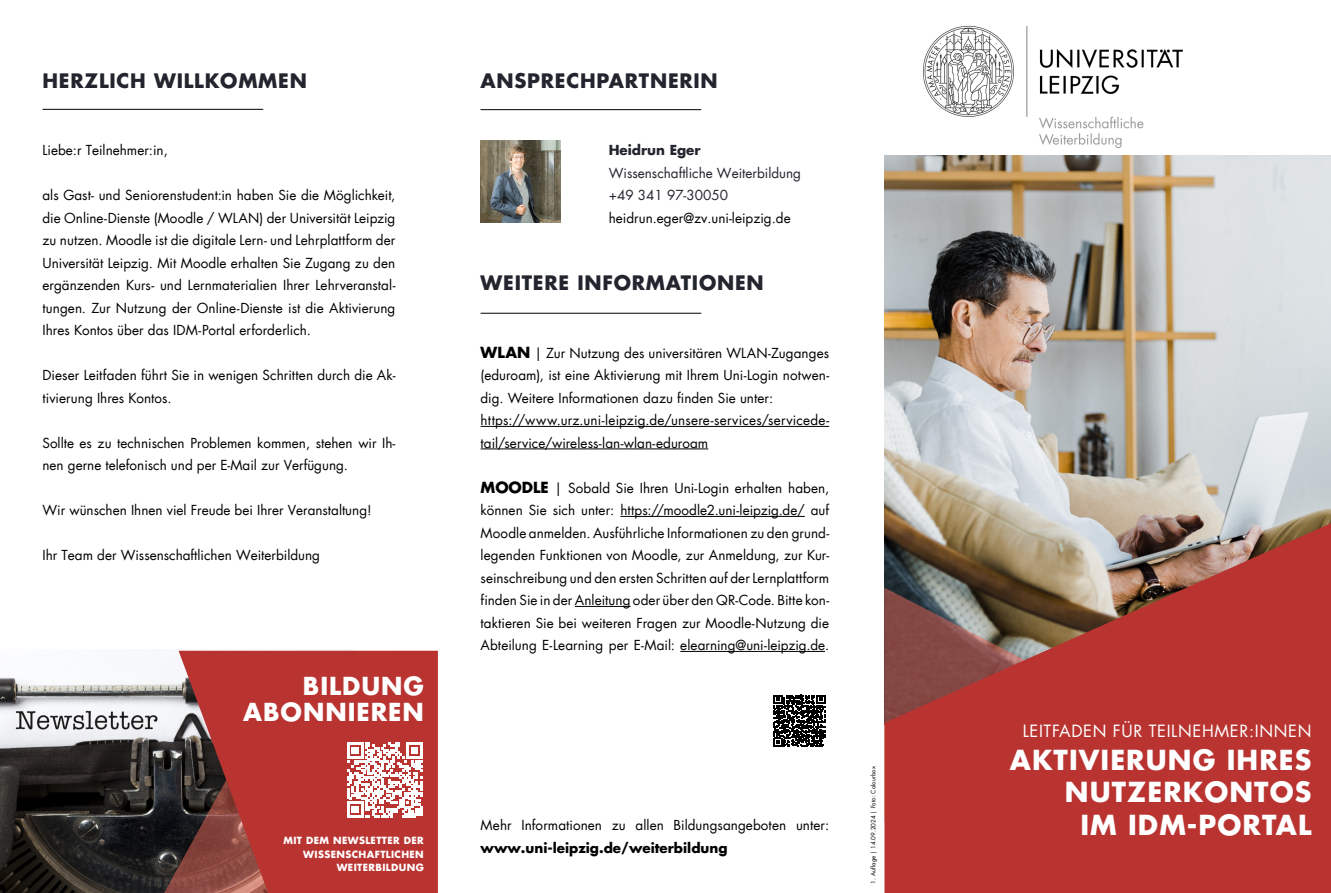
<style>
.page{position:relative;width:1331px;height:893px;background:#fff}
.page>*{position:absolute;margin:0;border:0;box-sizing:border-box;transform-origin:0 0}
.t1{font:700 27px/32.4px "Futura";letter-spacing:.04em;color:#fff;text-align:right}
.t2{font:700 24.3px/25.3px "Futura";letter-spacing:.04em;color:#fff;text-align:right}
.t3{font:700 19.5px "Futura";letter-spacing:.04em;color:#23252e}
.t4{font:16.5px "Futura";letter-spacing:.04em;color:#fff}
.t5{font:13.5px/22.5px "Futura";color:#000}
.t6{font:13.5px/22.5px "Futura";color:#23252e}
.t7{font:700 13.5px "Futura";color:#000}
.t8{font:700 13.5px "Futura";color:#23252e}
.t9{font:700 9.75px/13.5px "Futura";letter-spacing:.04em;color:#fff;text-align:right}
.t10{font:6px "Futura";color:#000}
.s1{font-weight:700;font-size:15px}
</style>
<div class="page">
<img style="left:884px;top:155px;width:447px;height:368px">
<hr style="left:43px;top:109px;width:220px;height:1px;background:#000">
<hr style="left:480px;top:109px;width:221px;height:1px;background:#000">
<hr style="left:481px;top:313px;width:220px;height:1px;background:#000">
<img style="left:480px;top:140px;width:80px;height:83px">
<svg style="left:884px;top:523px;width:447px;height:370px;background:#ab433d"></svg>
<img style="left:923px;top:25px;width:260px;height:123px">
<img style="left:0;top:650px;width:353px;height:243px">
<svg style="left:163px;top:651px;width:16px;height:242px"></svg>
<svg style="left:179px;top:651px;width:259px;height:242px;background:#ab3835"></svg>
<svg style="left:347px;top:742px;width:75px;height:75px"></svg>
<hr style="left:481px;top:426px;width:348px;height:1px;background:#000">
<hr style="left:481px;top:449px;width:227px;height:1px;background:#000">
<hr style="left:620px;top:516px;width:185px;height:1px;background:#000">
<hr style="left:575px;top:606px;width:55px;height:1px;background:#000">
<hr style="left:680px;top:651px;width:145px;height:1px;background:#000">
<svg style="left:773px;top:695px;width:52px;height:52px"></svg>
<h3 class="t3" style="left:43px;top:67px;width:266px">HERZLICH WILLKOMMEN</h3>
<p class="t5" style="left:43px;top:139px;width:127px">Liebe:r Teilnehmer:in,</p>
<p class="t5" style="left:43px;top:184px;width:354px;text-align:justify">als Gast- und Seniorenstudent:in haben Sie die Möglichkeit, die Online-Dienste (Moodle / WLAN) der Universität Leipzig zu nutzen. Moodle ist die digitale Lern- und Lehrplattform der Universität Leipzig. Mit Moodle erhalten Sie Zugang zu den ergänzenden Kurs- und Lernmaterialien Ihrer Lehrveranstal&shy;tungen. Zur Nutzung der Online-Dienste ist die Aktivierung Ihres Kontos über das IDM-Portal erforderlich.</p>
<p class="t5" style="left:43px;top:364px;width:354px">Dieser Leitfaden führt Sie in wenigen Schritten durch die Ak&shy;tivierung Ihres Kontos.</p>
<p class="t5" style="left:43px;top:431px;width:354px">Sollte es zu technischen Problemen kommen, stehen wir Ih&shy;nen gerne telefonisch und per E-Mail zur Verfügung.</p>
<p class="t5" style="left:43px;top:499px;width:331px">Wir wünschen Ihnen viel Freude bei Ihrer Veranstaltung!</p>
<p class="t5" style="left:43px;top:544px;width:279px">Ihr Team der Wissenschaftlichen Weiterbildung</p>
<h2 class="t2" style="left:243px;top:673px;width:182px">BILDUNG<br>ABONNIEREN</h2>
<p class="t9" style="left:283px;top:834px;width:142px">MIT DEM NEWSLETTER DER<br>WISSENSCHAFTLICHEN<br>WEITERBILDUNG</p>
<h3 class="t3" style="left:480px;top:67px;width:239px">ANSPRECHPARTNERIN</h3>
<p class="t8" style="left:609px;top:141px;width:93px">Heidrun Eger</p>
<p class="t6" style="left:609px;top:161px;width:194px">Wissenschaftliche Weiterbildung +49 341 97-30050</p>
<p class="t5" style="left:609px;top:206px;width:183px">heidrun.eger@zv.uni-leipzig.de</p>
<h3 class="t3" style="left:481px;top:270px;width:285px">WEITERE INFORMATIONEN</h3>
<p class="t5" style="left:481px;top:341px;width:350px"><span class="s1">WLAN</span> | Zur Nutzung des universitären WLAN-Zuganges (eduroam), ist eine Aktivierung mit Ihrem Uni-Login notwen&shy;dig. Weitere Informationen dazu finden Sie unter: https://www.urz.uni-leipzig.de/unsere-services/servicede&shy;tail/service/wireless-lan-wlan-eduroam</p>
<p class="t5" style="left:481px;top:476px;width:350px;text-align:justify"><span class="s1">MOODLE</span> | Sobald Sie Ihren Uni-Login erhalten haben, können Sie sich unter: https://moodle2.uni-leipzig.de/ auf Moodle anmelden. Ausführliche Informationen zu den grund&shy;legenden Funktionen von Moodle, zur Anmeldung, zur Kur&shy;seinschreibung und den ersten Schritten auf der Lernplattform finden Sie in der Anleitung oder über den QR-Code. Bitte kon&shy;taktieren Sie bei weiteren Fragen zur Moodle-Nutzung die Abteilung E-Learning per E-Mail: elearning@uni-leipzig.de.</p>
<p class="t5" style="left:481px;top:814px;width:350px">Mehr Informationen zu allen Bildungsangeboten unter:</p>
<p class="t7" style="left:481px;top:839px;width:248px">www.uni-leipzig.de/weiterbildung</p>
<p class="t10" style="left:870px;top:884px;width:119px;rotate:-90deg">1. Auflage | 14.09.2024 | Foto: Colourbox</p>
<p class="t4" style="left:1023px;top:721px;width:290px">LEITFADEN FÜR TEILNEHMER:INNEN</p>
<h1 class="t1" style="left:1010px;top:743px;width:303px">AKTIVIERUNG IHRES<br>NUTZERKONTOS<br>IM IDM-PORTAL</h1>
</div>
